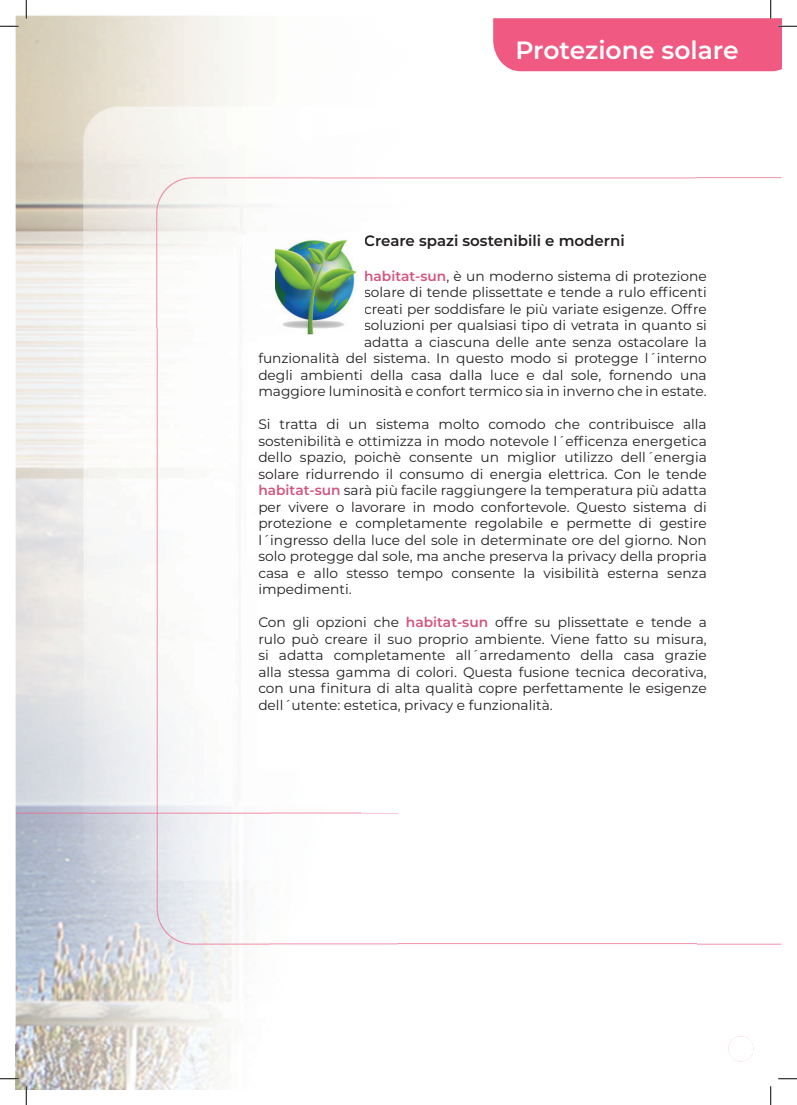
<style>
.page{position:relative;width:797px;height:1105px;background:#fff}
.page>*{position:absolute;margin:0;border:0;box-sizing:border-box;transform-origin:0 0}
.t1{font:600 25px "Montserrat";color:#fff}
.t2{font:600 15px "Montserrat";color:#231f20}
.t3{font:13.75px/16.5px "Montserrat";color:#231f20;text-align:justify}
.s1{font-weight:600;color:#d2557f}
</style>
<div class="page">
<img style="left:16px;top:16px;width:297px;height:312px">
<img style="left:16px;top:328px;width:254px;height:761px">
<img style="left:728px;top:1036px;width:25px;height:25px">
<svg style="left:736px;top:1044px;width:7px;height:9px"></svg>
<div style="left:258px;top:336px;width:340px;height:433px;background:#fff"></div>
<img style="left:275px;top:238px;width:82px;height:97px">
<svg style="left:0;top:25px;width:19px;height:2px"></svg>
<svg style="left:0;top:1078px;width:19px;height:1px"></svg>
<svg style="left:778px;top:1078px;width:19px;height:1px"></svg>
<svg style="left:25px;top:0;width:2px;height:19px"></svg>
<svg style="left:25px;top:1086px;width:2px;height:19px"></svg>
<svg style="left:493px;top:0;width:304px;height:71px"></svg>
<svg style="left:770px;top:1086px;width:1px;height:19px"></svg>
<h1 class="t1" style="left:515px;top:33px;width:225px">Protezione solare</h1>
<p class="t2" style="left:364px;top:230px;width:262px">Creare spazi sostenibili e moderni</p>
<p class="t3" style="left:258px;top:267px;width:450px;text-align:right"><span class="s1">habitat-sun</span>, è un moderno sistema di protezione<br>solare di tende plissettate e tende a rulo efficenti<br>creati per soddisfare le più variate esigenze. Offre<br>soluzioni per qualsiasi tipo di vetrata in quanto si<br>adatta a ciascuna delle ante senza ostacolare la<br>funzionalità del sistema. In questo modo si protegge l´interno degli ambienti della casa dalla luce e dal sole, fornendo una maggiore luminosità e confort termico sia in inverno che in estate.</p>
<p class="t3" style="left:258px;top:416px;width:450px">Si tratta di un sistema molto comodo che contribuisce alla sostenibilità e ottimizza in modo notevole l´efficenza energetica dello spazio, poichè consente un miglior utilizzo dell´energia solare ridurrendo il consumo di energia elettrica. Con le tende <span class="s1">habitat-sun</span> sarà più facile raggiungere la temperatura più adatta per vivere o lavorare in modo confortevole. Questo sistema di protezione e completamente regolabile e permette di gestire l´ingresso della luce del sole in determinate ore del giorno. Non solo protegge dal sole, ma anche preserva la privacy della propria casa e allo stesso tempo consente la visibilità esterna senza impedimenti.</p>
<p class="t3" style="left:258px;top:614px;width:450px">Con gli opzioni che <span class="s1">habitat-sun</span> offre su plissettate e tende a rulo può creare il suo proprio ambiente. Viene fatto su misura, si adatta completamente all´arredamento della casa grazie alla stessa gamma di colori. Questa fusione tecnica decorativa, con una finitura di alta qualità copre perfettamente le esigenze dell´utente: estetica, privacy e funzionalità.</p>
</div>
